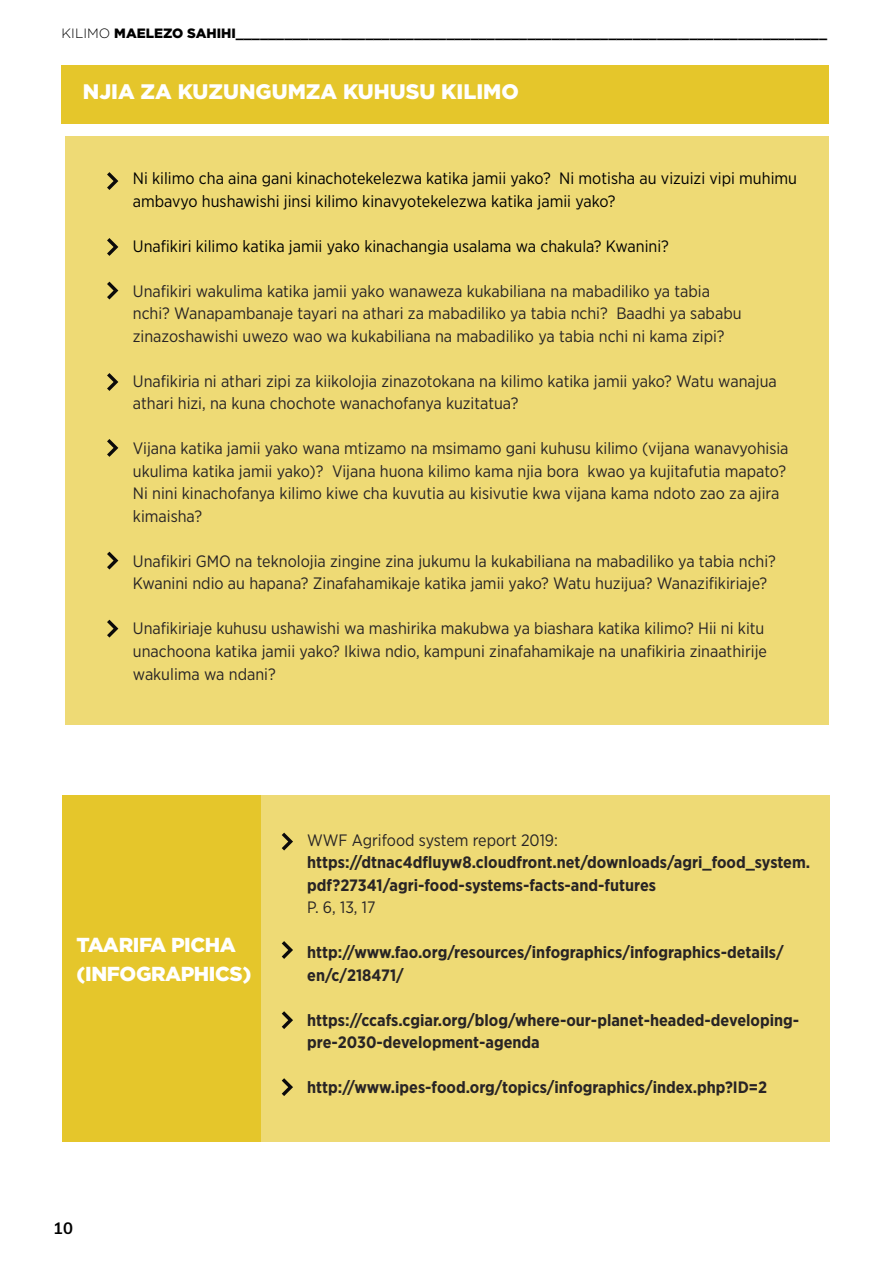
<style>
.page{position:relative;width:893px;height:1263px;background:#fff}
.page>*{position:absolute;margin:0;border:0;box-sizing:border-box;transform-origin:0 0}
.t1{font:900 21px "Gotham";color:#fff}
.t2{font:900 20.25px/29.7px "Gotham";letter-spacing:-.02em;color:#fff}
.t3{font:16.5px/22.5px "Gotham Narrow";color:#282425}
.t4{font:700 16.5px/22.5px "Gotham Narrow";color:#282425}
.t5{font:16.5px/22.5px "Gotham Narrow";color:#000}
.t6{font:700 16.5px "Muli";color:#000}
.t7{font:900 13.5px "Gotham";color:#000}
.s1{font-weight:300}
</style>
<div class="page">
<div style="left:66px;top:137px;width:763px;height:588px;background:#eeda75"></div>
<svg style="left:107px;top:172px;width:11px;height:18px"></svg>
<svg style="left:107px;top:238px;width:11px;height:18px"></svg>
<svg style="left:107px;top:282px;width:11px;height:17px"></svg>
<svg style="left:107px;top:373px;width:11px;height:18px"></svg>
<div style="left:62px;top:66px;width:767px;height:58px;background:#e5c62b"></div>
<svg style="left:107px;top:439px;width:11px;height:18px"></svg>
<svg style="left:107px;top:552px;width:11px;height:17px"></svg>
<svg style="left:107px;top:620px;width:11px;height:17px"></svg>
<div style="left:251px;top:795px;width:578px;height:347px;background:#eeda75"></div>
<div style="left:62px;top:795px;width:198px;height:347px;background:#e5c62b"></div>
<svg style="left:282px;top:833px;width:11px;height:17px"></svg>
<svg style="left:282px;top:941px;width:11px;height:18px"></svg>
<svg style="left:282px;top:1011px;width:11px;height:18px"></svg>
<svg style="left:282px;top:1078px;width:11px;height:18px"></svg>
<p class="t7" style="left:62px;top:24px;width:767px"><span class="s1">KILIMO</span> MAELEZO SAHIHI_________________________________________________________________________</p>
<p class="t1" style="left:83px;top:77px;width:437px">NJIA ZA KUZUNGUMZA KUHUSU KILIMO</p>
<p class="t5" style="left:133px;top:167px;width:666px">Ni kilimo cha aina gani kinachotekelezwa katika jamii yako? Ni motisha au vizuizi vipi muhimu ambavyo hushawishi jinsi kilimo kinavyotekelezwa katika jamii yako?</p>
<p class="t5" style="left:133px;top:235px;width:538px">Unafikiri kilimo katika jamii yako kinachangia usalama wa chakula? Kwanini?</p>
<p class="t3" style="left:133px;top:280px;width:610px">Unafikiri wakulima katika jamii yako wanaweza kukabiliana na mabadiliko ya tabia nchi? Wanapambanaje tayari na athari za mabadiliko ya tabia nchi? Baadhi ya sababu zinazoshawishi uwezo wao wa kukabiliana na mabadiliko ya tabia nchi ni kama zipi?</p>
<p class="t3" style="left:133px;top:370px;width:645px">Unafikiria ni athari zipi za kiikolojia zinazotokana na kilimo katika jamii yako? Watu wanajua athari hizi, na kuna chochote wanachofanya kuzitatua?</p>
<p class="t3" style="left:133px;top:437px;width:657px">Vijana katika jamii yako wana mtizamo na msimamo gani kuhusu kilimo (vijana wanavyohisia ukulima katika jamii yako)? Vijana huona kilimo kama njia bora kwao ya kujitafutia mapato?<br>Ni nini kinachofanya kilimo kiwe cha kuvutia au kisivutie kwa vijana kama ndoto zao za ajira kimaisha?</p>
<p class="t3" style="left:133px;top:550px;width:645px">Unafikiri GMO na teknolojia zingine zina jukumu la kukabiliana na mabadiliko ya tabia nchi?<br>Kwanini ndio au hapana? Zinafahamikaje katika jamii yako? Watu huzijua? Wanazifikiriaje?</p>
<p class="t3" style="left:133px;top:617px;width:636px">Unafikiriaje kuhusu ushawishi wa mashirika makubwa ya biashara katika kilimo? Hii ni kitu unachoona katika jamii yako? Ikiwa ndio, kampuni zinafahamikaje na unafikiria zinaathirije wakulima wa ndani?</p>
<p class="t2" style="left:77px;top:929px;width:176px">TAARIFA PICHA (INFOGRAPHICS)</p>
<p class="t6" style="left:53px;top:1216px;width:21px">10</p>
<p class="t3" style="left:307px;top:828px;width:252px">WWF Agrifood system report 2019:</p>
<p class="t4" style="left:307px;top:851px;width:504px">https://dtnac4dfluyw8.cloudfront.net/downloads/agri_food_system. pdf?27341/agri-food-systems-facts-and-futures</p>
<p class="t3" style="left:307px;top:896px;width:70px">P. 6, 13, 17</p>
<p class="t4" style="left:307px;top:941px;width:478px">http://www.fao.org/resources/infographics/infographics-details/ en/c/218471/</p>
<p class="t4" style="left:307px;top:1008px;width:493px">https://ccafs.cgiar.org/blog/where-our-planet-headed-developing&shy;pre-2030-development-agenda</p>
<p class="t4" style="left:307px;top:1076px;width:461px">http://www.ipes-food.org/topics/infographics/index.php?ID=2</p>
</div>
